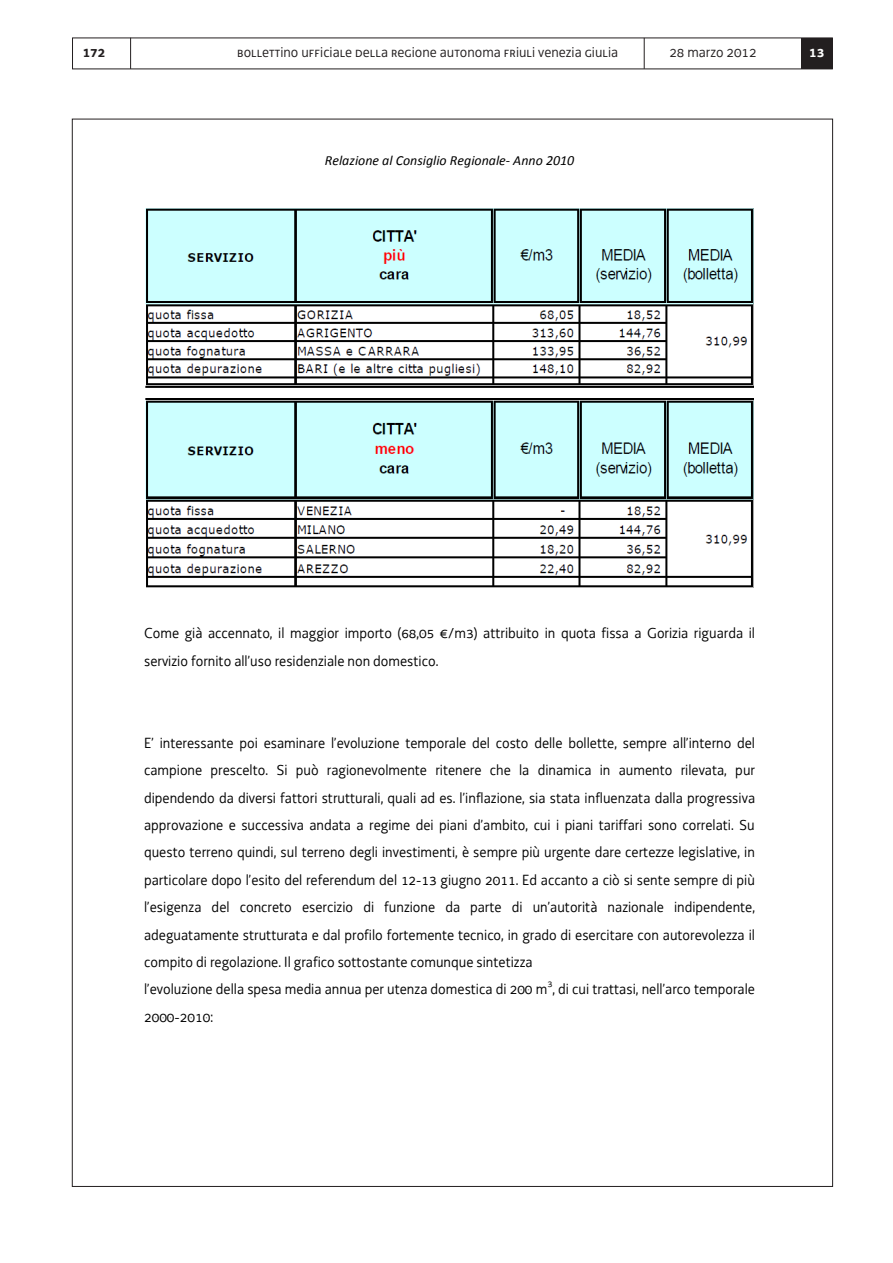
<style>
.page{position:relative;width:893px;height:1263px;background:#fff}
.page>*{position:absolute;margin:0;border:0;box-sizing:border-box;transform-origin:0 0}
.t1{font:15.15px/27.5px "Decima WE";color:#000}
.t2{font:15px "Decima UNI";color:#231f20}
.t3{font:15px "Decima WE";color:#231f20}
.t4{font:700 15px "Decima WE";color:#231f20}
.t5{font:700 15px "Decima WE";color:#fff}
.t6{font:italic 13.95px "Calibri";color:#000}
.t7{font:10.05px "Decima WE";color:#000}
</style>
<div class="page">
<hr style="left:130px;top:38px;width:1px;height:31px;background:#231f20">
<hr style="left:644px;top:38px;width:1px;height:31px;background:#231f20">
<div style="left:801px;top:38px;width:31px;height:31px;background:#231f20"></div>
<img style="left:145px;top:209px;width:609px;height:378px">
<p class="t4" style="left:83px;top:43px;width:24px">172</p>
<p class="t2" style="left:237px;top:43px;width:382px">bollettino ufficiale della regione autonoma friuli venezia giulia</p>
<p class="t3" style="left:669px;top:43px;width:89px">28 marzo 2012</p>
<p class="t5" style="left:809px;top:43px;width:16px">13</p>
<p class="t6" style="left:325px;top:151px;width:251px">Relazione al Consiglio Regionale‐ Anno 2010</p>
<p class="t1" style="left:144px;top:620px;width:612px">Come già accennato, il maggior importo (68,05 €/m3) attribuito in quota fissa a Gorizia riguarda il servizio fornito all’uso residenziale non domestico.</p>
<p class="t1" style="left:144px;top:729px;width:612px">E’ interessante poi esaminare l’evoluzione temporale del costo delle bollette, sempre all’interno del campione prescelto. Si può ragionevolmente ritenere che la dinamica in aumento rilevata, pur dipendendo da diversi fattori strutturali, quali ad es. l’inflazione, sia stata influenzata dalla progressiva approvazione e successiva andata a regime dei piani d’ambito, cui i piani tariffari sono correlati. Su questo terreno quindi, sul terreno degli investimenti, è sempre più urgente dare certezze legislative, in particolare dopo l’esito del referendum del 12-13 giugno 2011. Ed accanto a ciò si sente sempre di più l’esigenza del concreto esercizio di funzione da parte di un’autorità nazionale indipendente, adeguatamente strutturata e dal profilo fortemente tecnico, in grado di esercitare con autorevolezza il compito di regolazione. Il grafico sottostante comunque sintetizza<br>l’evoluzione della spesa media annua per utenza domestica di 200 m , di cui trattasi, nell’arco temporale</p>
<p class="t7" style="left:547px;top:978px;width:7px">3</p>
<p class="t1" style="left:144px;top:1003px;width:70px">2000-2010:</p>
</div>
